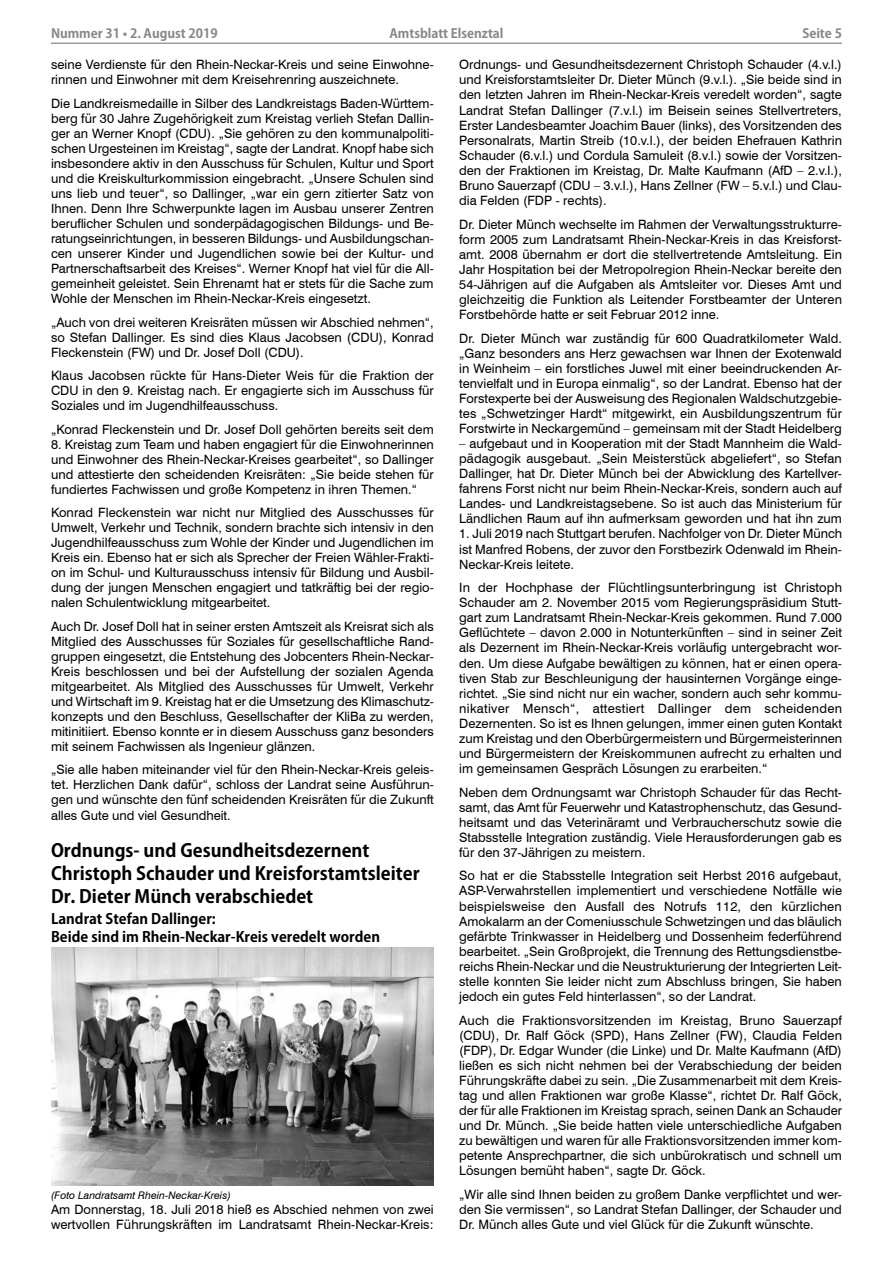
<style>
.page{position:relative;width:893px;height:1263px;background:#fff}
.page>*{position:absolute;margin:0;border:0;box-sizing:border-box;transform-origin:0 0}
.t1{font:700 18px/22.6px "Koz Go Pro";color:#000}
.t2{font:700 14.25px/17.4px "Koz Go Pro";color:#000}
.t3{font:12.9px/15px "Swiss 721 BT";color:#000;text-align:justify}
.t4{font:700 12.75px "Koz Go Pro";color:#878787}
.t5{font:italic 10.5px "Swiss 721 BT";color:#000}
</style>
<div class="page">
<hr style="left:51px;top:43px;width:791px;height:1px;background:#9c9c9c">
<img style="left:51px;top:948px;width:383px;height:237px">
<p class="t4" style="left:51px;top:25px;width:168px">Nummer 31 • 2. August 2019</p>
<p class="t4" style="left:389px;top:25px;width:116px">Amtsblatt Elsenztal</p>
<p class="t4" style="left:802px;top:25px;width:41px">Seite 5</p>
<p class="t3" style="left:51px;top:57px;width:384px">seine Verdienste für den Rhein-Neckar-Kreis und seine Einwohne&shy;rinnen und Einwohner mit dem Kreisehrenring auszeichnete.</p>
<p class="t3" style="left:51px;top:95px;width:384px">Die Landkreismedaille in Silber des Landkreistags Baden-Württem&shy;berg für 30 Jahre Zugehörigkeit zum Kreistag verlieh Stefan Dallin&shy;ger an Werner Knopf (CDU). „Sie gehören zu den kommunalpoliti&shy;schen Urgesteinen im Kreistag“, sagte der Landrat. Knopf habe sich insbesondere aktiv in den Ausschuss für Schulen, Kultur und Sport und die Kreiskulturkommission eingebracht. „Unsere Schulen sind uns lieb und teuer“, so Dallinger, „war ein gern zitierter Satz von Ihnen. Denn Ihre Schwerpunkte lagen im Ausbau unserer Zentren beruflicher Schulen und sonderpädagogischen Bildungs- und Be&shy;ratungseinrichtungen, in besseren Bildungs- und Ausbildungschan&shy;cen unserer Kinder und Jugendlichen sowie bei der Kultur- und Partnerschaftsarbeit des Kreises“. Werner Knopf hat viel für die All&shy;gemeinheit geleistet. Sein Ehrenamt hat er stets für die Sache zum Wohle der Menschen im Rhein-Neckar-Kreis eingesetzt.</p>
<p class="t3" style="left:51px;top:314px;width:384px">„Auch von drei weiteren Kreisräten müssen wir Abschied nehmen“, so Stefan Dallinger. Es sind dies Klaus Jacobsen (CDU), Konrad Fleckenstein (FW) und Dr. Josef Doll (CDU).</p>
<p class="t3" style="left:51px;top:367px;width:384px">Klaus Jacobsen rückte für Hans-Dieter Weis für die Fraktion der CDU in den 9. Kreistag nach. Er engagierte sich im Ausschuss für Soziales und im Jugendhilfeausschuss.</p>
<p class="t3" style="left:51px;top:421px;width:384px">„Konrad Fleckenstein und Dr. Josef Doll gehörten bereits seit dem</p>
<p class="t3" style="left:51px;top:436px;width:384px">8. Kreistag zum Team und haben engagiert für die Einwohnerinnen und Einwohner des Rhein-Neckar-Kreises gearbeitet“, so Dallinger und attestierte den scheidenden Kreisräten: „Sie beide stehen für fundiertes Fachwissen und große Kompetenz in ihren Themen.“</p>
<p class="t3" style="left:51px;top:505px;width:384px">Konrad Fleckenstein war nicht nur Mitglied des Ausschusses für Umwelt, Verkehr und Technik, sondern brachte sich intensiv in den Jugendhilfeausschuss zum Wohle der Kinder und Jugendlichen im Kreis ein. Ebenso hat er sich als Sprecher der Freien Wähler-Frakti&shy;on im Schul- und Kulturausschuss intensiv für Bildung und Ausbil&shy;dung der jungen Menschen engagiert und tatkräftig bei der regio&shy;nalen Schulentwicklung mitgearbeitet.</p>
<p class="t3" style="left:51px;top:618px;width:384px">Auch Dr. Josef Doll hat in seiner ersten Amtszeit als Kreisrat sich als Mitglied des Ausschusses für Soziales für gesellschaftliche Rand&shy;gruppen eingesetzt, die Entstehung des Jobcenters Rhein-Neckar-Kreis beschlossen und bei der Aufstellung der sozialen Agenda mitgearbeitet. Als Mitglied des Ausschusses für Umwelt, Verkehr und Wirtschaft im 9. Kreistag hat er die Umsetzung des Klimaschutz&shy;konzepts und den Beschluss, Gesellschafter der KliBa zu werden, mitinitiiert. Ebenso konnte er in diesem Ausschuss ganz besonders mit seinem Fachwissen als Ingenieur glänzen.</p>
<p class="t3" style="left:51px;top:762px;width:384px">„Sie alle haben miteinander viel für den Rhein-Neckar-Kreis geleis&shy;tet. Herzlichen Dank dafür“, schloss der Landrat seine Ausführun&shy;gen und wünschte den fünf scheidenden Kreisräten für die Zukunft alles Gute und viel Gesundheit.</p>
<h1 class="t1" style="left:51px;top:840px;width:370px">Ordnungs- und Gesundheitsdezernent<br>Christoph Schauder und Kreisforstamtsleiter<br>Dr. Dieter Münch verabschiedet</h1>
<p class="t2" style="left:51px;top:911px;width:330px">Landrat Stefan Dallinger:<br>Beide sind im Rhein-Neckar-Kreis veredelt worden</p>
<p class="t3" style="left:459px;top:57px;width:384px">Ordnungs- und Gesundheitsdezernent Christoph Schauder (4.v.l.) und Kreisforstamtsleiter Dr. Dieter Münch (9.v.l.). „Sie beide sind in den letzten Jahren im Rhein-Neckar-Kreis veredelt worden“, sagte Landrat Stefan Dallinger (7.v.l.) im Beisein seines Stellvertreters, Erster Landesbeamter Joachim Bauer (links), des Vorsitzenden des Personalrats, Martin Streib (10.v.l.), der beiden Ehefrauen Kathrin Schauder (6.v.l.) und Cordula Samuleit (8.v.l.) sowie der Vorsitzen&shy;den der Fraktionen im Kreistag, Dr. Malte Kaufmann (AfD – 2.v.l.), Bruno Sauerzapf (CDU – 3.v.l.), Hans Zellner (FW – 5.v.l.) und Clau&shy;dia Felden (FDP - rechts).</p>
<p class="t3" style="left:459px;top:216px;width:384px">Dr. Dieter Münch wechselte im Rahmen der Verwaltungsstrukturre&shy;form 2005 zum Landratsamt Rhein-Neckar-Kreis in das Kreisforst&shy;amt. 2008 übernahm er dort die stellvertretende Amtsleitung. Ein Jahr Hospitation bei der Metropolregion Rhein-Neckar bereite den 54-Jährigen auf die Aufgaben als Amtsleiter vor. Dieses Amt und gleichzeitig die Funktion als Leitender Forstbeamter der Unteren Forstbehörde hatte er seit Februar 2012 inne.</p>
<p class="t3" style="left:459px;top:330px;width:384px">Dr. Dieter Münch war zuständig für 600 Quadratkilometer Wald. „Ganz besonders ans Herz gewachsen war Ihnen der Exotenwald in Weinheim – ein forstliches Juwel mit einer beeindruckenden Ar&shy;tenvielfalt und in Europa einmalig“, so der Landrat. Ebenso hat der Forstexperte bei der Ausweisung des Regionalen Waldschutzgebie&shy;tes „Schwetzinger Hardt“ mitgewirkt, ein Ausbildungszentrum für Forstwirte in Neckargemünd – gemeinsam mit der Stadt Heidelberg</p>
<p class="t3" style="left:459px;top:435px;width:384px">– aufgebaut und in Kooperation mit der Stadt Mannheim die Wald&shy;pädagogik ausgebaut. „Sein Meisterstück abgeliefert“, so Stefan Dallinger, hat Dr. Dieter Münch bei der Abwicklung des Kartellver&shy;fahrens Forst nicht nur beim Rhein-Neckar-Kreis, sondern auch auf Landes- und Landkreistagsebene. So ist auch das Ministerium für Ländlichen Raum auf ihn aufmerksam geworden und hat ihn zum</p>
<p class="t3" style="left:459px;top:526px;width:384px">1. Juli 2019 nach Stuttgart berufen. Nachfolger von Dr. Dieter Münch ist Manfred Robens, der zuvor den Forstbezirk Odenwald im Rhein-Neckar-Kreis leitete.</p>
<p class="t3" style="left:459px;top:579px;width:384px">In der Hochphase der Flüchtlingsunterbringung ist Christoph Schauder am 2. November 2015 vom Regierungspräsidium Stutt&shy;gart zum Landratsamt Rhein-Neckar-Kreis gekommen. Rund 7.000<br>Geflüchtete – davon 2.000 in Notunterkünften – sind in seiner Zeit als Dezernent im Rhein-Neckar-Kreis vorläufig untergebracht wor&shy;den. Um diese Aufgabe bewältigen zu können, hat er einen opera&shy;tiven Stab zur Beschleunigung der hausinternen Vorgänge einge&shy;richtet. „Sie sind nicht nur ein wacher, sondern auch sehr kommu&shy;nikativer Mensch“, attestiert Dallinger dem scheidenden Dezernenten. So ist es Ihnen gelungen, immer einen guten Kontakt zum Kreistag und den Oberbürgermeistern und Bürgermeisterinnen und Bürgermeistern der Kreiskommunen aufrecht zu erhalten und im gemeinsamen Gespräch Lösungen zu erarbeiten.“</p>
<p class="t3" style="left:459px;top:784px;width:384px">Neben dem Ordnungsamt war Christoph Schauder für das Recht&shy;samt, das Amt für Feuerwehr und Katastrophenschutz, das Gesund&shy;heitsamt und das Veterinäramt und Verbraucherschutz sowie die Stabsstelle Integration zuständig. Viele Herausforderungen gab es für den 37-Jährigen zu meistern.</p>
<p class="t3" style="left:459px;top:868px;width:384px">So hat er die Stabsstelle Integration seit Herbst 2016 aufgebaut, ASP-Verwahrstellen implementiert und verschiedene Notfälle wie beispielsweise den Ausfall des Notrufs 112, den kürzlichen Amokalarm an der Comeniusschule Schwetzingen und das bläulich gefärbte Trinkwasser in Heidelberg und Dossenheim federführend bearbeitet. „Sein Großprojekt, die Trennung des Rettungsdienstbe&shy;reichs Rhein-Neckar und die Neustrukturierung der Integrierten Leit&shy;stelle konnten Sie leider nicht zum Abschluss bringen, Sie haben jedoch ein gutes Feld hinterlassen“, so der Landrat.</p>
<p class="t3" style="left:459px;top:1012px;width:384px">Auch die Fraktionsvorsitzenden im Kreistag, Bruno Sauerzapf (CDU), Dr. Ralf Göck (SPD), Hans Zellner (FW), Claudia Felden (FDP), Dr. Edgar Wunder (die Linke) und Dr. Malte Kaufmann (AfD) ließen es sich nicht nehmen bei der Verabschiedung der beiden Führungskräfte dabei zu sein. „Die Zusammenarbeit mit dem Kreis&shy;tag und allen Fraktionen war große Klasse“, richtet Dr. Ralf Göck, der für alle Fraktionen im Kreistag sprach, seinen Dank an Schauder und Dr. Münch. „Sie beide hatten viele unterschiedliche Aufgaben zu bewältigen und waren für alle Fraktionsvorsitzenden immer kom&shy;petente Ansprechpartner, die sich unbürokratisch und schnell um Lösungen bemüht haben“, sagte Dr. Göck.</p>
<p class="t3" style="left:459px;top:1186px;width:384px">„Wir alle sind Ihnen beiden zu großem Danke verpflichtet und wer&shy;den Sie vermissen“, so Landrat Stefan Dallinger, der Schauder und Dr. Münch alles Gute und viel Glück für die Zukunft wünschte.</p>
<p class="t5" style="left:51px;top:1188px;width:182px">(Foto Landratsamt Rhein-Neckar-Kreis)</p>
<p class="t3" style="left:51px;top:1201px;width:384px">Am Donnerstag, 18. Juli 2018 hieß es Abschied nehmen von zwei wertvollen Führungskräften im Landratsamt Rhein-Neckar-Kreis:</p>
</div>
